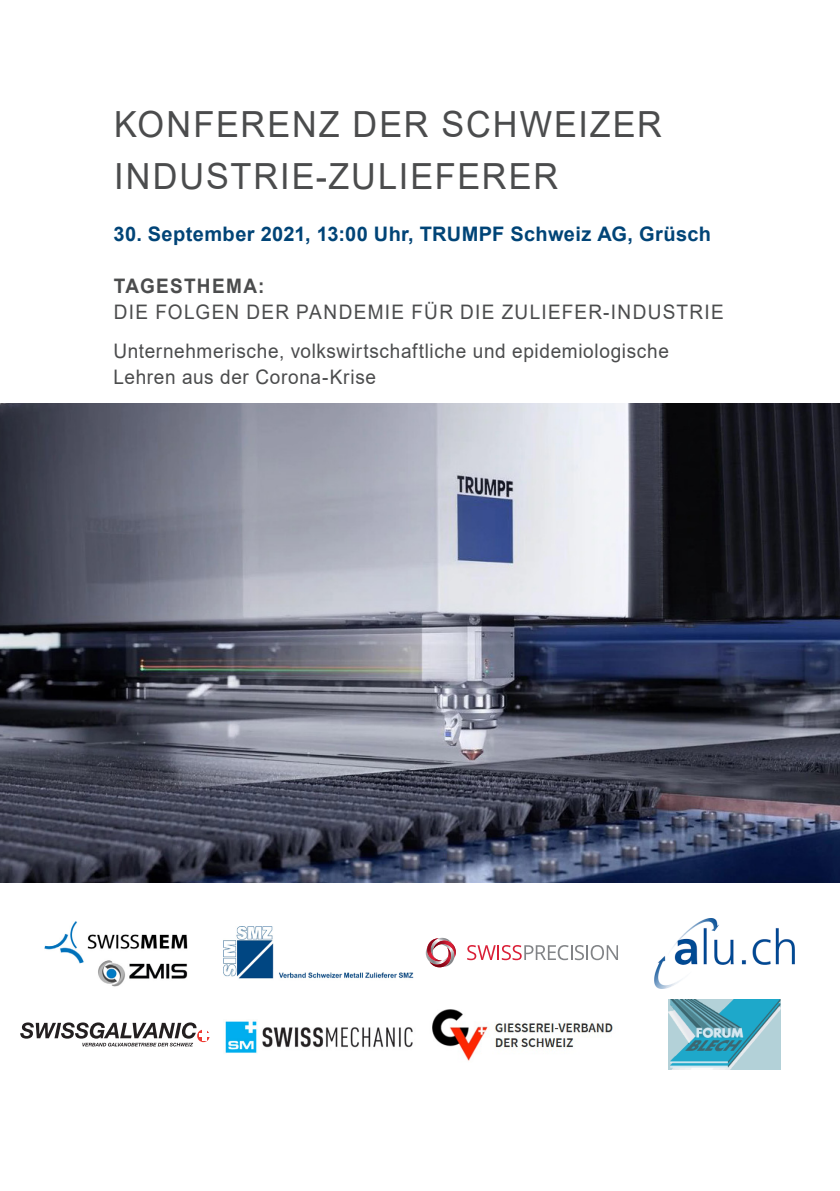
<style>
.page{position:relative;width:840px;height:1191px;background:#fff}
.page>*{position:absolute;margin:0;border:0;box-sizing:border-box;transform-origin:0 0}
._01_Haupttitel{font:36px/52px "Arial";letter-spacing:.055em;color:#4b4c4d;scale:.95 1}
.Cover_Untertitel{font:20px/26px "Arial";letter-spacing:.035em;color:#4b4c4d;scale:.95 1}
.Cover_Untertitel-2{font:20px/26px "Arial";letter-spacing:.07em;color:#4b4c4d;scale:.95 1}
.Cover_Untertitel-3{font:700 20px "Arial";letter-spacing:.02em;color:#047}
.s1{font-weight:700}
</style>
<div class="page">
<img style="left:0;top:403px;width:839px;height:479px">
<img style="left:44px;top:921px;width:144px;height:66px">
<img style="left:223px;top:926px;width:191px;height:53px">
<svg style="left:425px;top:937px;width:31px;height:30px"></svg>
<svg style="left:467px;top:945px;width:150px;height:15px"></svg>
<svg style="left:20px;top:1022px;width:189px;height:24px"></svg>
<hr style="left:202px;top:1026px;width:4px;height:14px;background:#fff">
<hr style="left:199px;top:1033px;width:13px;height:4px;background:#fff">
<img style="left:225px;top:1021px;width:188px;height:32px">
<img style="left:432px;top:1009px;width:181px;height:52px">
<img style="left:668px;top:999px;width:112px;height:71px">
<img style="left:654px;top:918px;width:140px;height:71px">
<p class="_01_Haupttitel" style="left:114px;top:98px;width:578px">KONFERENZ DER SCHWEIZER<br>INDUSTRIE-ZULIEFERER</p>
<p class="Cover_Untertitel-3" style="left:113px;top:220px;width:598px">30. September 2021, 13:00 Uhr, TRUMPF Schweiz AG, Grüsch</p>
<p class="Cover_Untertitel-2" style="left:114px;top:273px;width:643px"><span class="s1">TAGESTHEMA:<br></span>DIE FOLGEN DER PANDEMIE FÜR DIE ZULIEFER-INDUSTRIE</p>
<p class="Cover_Untertitel" style="left:113px;top:338px;width:586px">Unternehmerische, volkswirtschaftliche und epidemiologische<br>Lehren aus der Corona-Krise</p>
</div>
